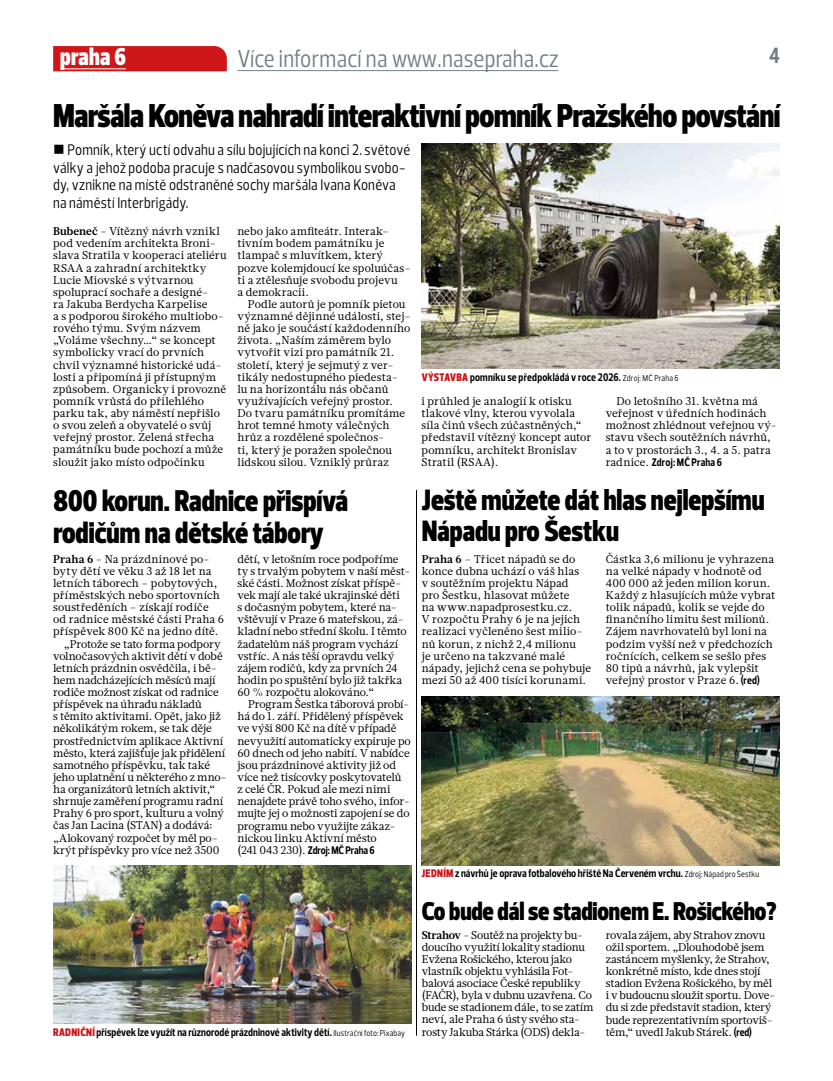
<style>
.page{position:relative;width:833px;height:1081px;background:#fff}
.page>*{position:absolute;margin:0;border:0;box-sizing:border-box;transform-origin:0 0}
.t1{font:900 33.75px "Prelo Condensed";letter-spacing:-.01em;color:#000}
.t2{font:900 30.62px/31.2px "Prelo Condensed";color:#000}
.t3{font:900 30px/31.2px "Prelo Condensed";color:#000}
.t4{font:900 26.25px "Prelo Condensed";letter-spacing:-.005em;color:#000}
.t5{font:25px "Prelo Condensed";letter-spacing:.01em;color:#717e86}
.t6{font:900 25px "Prelo Condensed";letter-spacing:.01em;color:#fff}
.t7{font:700 22.5px "Prelo Condensed";color:#717e86}
.t8{font:15.62px/17.5px "Prelo Condensed";letter-spacing:.01em;color:#000}
.t9{font:11.25px/12.1px "Glosa Text";color:#000}
.t10{font:11.25px/12.1px "Glosa Text";letter-spacing:-.025em;color:#000}
.t11{font:700 11.25px "Prelo Condensed";letter-spacing:.005em;color:#000}
.t12{font:11.25px "Glosa Text";letter-spacing:-.02em;color:#000}
.s1{font-weight:700}
.s2{font-family:"Glosa Text";font-weight:400}
.s3{font-weight:900;color:#cd1719}
.s4{font-weight:400;font-size:8.75px}
.s5{font-family:"Prelo Condensed";font-weight:700}
</style>
<div class="page">
<svg style="left:53px;top:46px;width:174px;height:25px;background:#cd1b1d"></svg>
<hr style="left:60px;top:68px;width:66px;height:1px;background:#fff">
<hr style="left:237px;top:70px;width:321px;height:1px;background:#717e86">
<img style="left:422px;top:144px;width:358px;height:224px">
<hr style="left:416px;top:490px;width:1px;height:545px;background:#000">
<img style="left:53px;top:866px;width:358px;height:157px">
<img style="left:422px;top:696px;width:358px;height:170px">
<h3 class="t6" style="left:60px;top:41px;width:67px">praha 6</h3>
<h3 class="t5" style="left:237px;top:43px;width:323px">Více informací na www.nasepraha.cz</h3>
<h3 class="t7" style="left:769px;top:42px;width:12px">4</h3>
<h1 class="t1" style="left:53px;top:95px;width:729px">Maršála Koněva nahradí interaktivní pomník Pražského povstání</h1>
<h3 class="t8" style="left:53px;top:141px;width:358px;text-indent:14px">Pomník, který uctí odvahu a sílu bojujících na konci 2. světové války a jehož podoba pracuje s nadčasovou symbolikou svobo&shy;dy, vznikne na místě odstraněné sochy maršála Ivana Koněva na náměstí Interbrigády.</h3>
<p class="t9" style="left:53px;top:225px;width:175px"><span class="s1">Bubeneč</span> - Vítězný návrh vznikl pod vedením architekta Broni&shy;slava Stratila v kooperaci ateliéru<br>RSAA a zahradní architektky<br>Lucie Miovské s výtvarnou spoluprací sochaře a designé-<br>ra Jakuba Berdycha Karpelise<br>a s podporou širokého multiobo&shy;rového týmu. Svým názvem „Voláme všechny…“ se koncept symbolicky vrací do prvních chvil významné historické udá&shy;losti a připomíná ji přístupným způsobem. Organicky i provozně pomník vrůstá do přilehlého parku tak, aby náměstí nepřišlo o svou zeleň a obyvatelé o svůj veřejný prostor. Zelená střecha památníku bude pochozí a může sloužit jako místo odpočinku</p>
<p class="t9" style="left:237px;top:225px;width:175px">nebo jako amfiteátr. Interak&shy;tivním bodem památníku je tlampač s mluvítkem, který pozve kolemjdoucí ke spoluúčas&shy;ti a ztělesňuje svobodu projevu<br>a demokracii.</p>
<p class="t9" style="left:237px;top:298px;width:175px;text-indent:11px">Podle autorů je pomník pietou významné dějinné události, stej&shy;ně jako je součástí každodenního života. „Naším záměrem bylo vytvořit vizi pro památník 21. století, který je sejmutý z ver&shy;tikály nedostupného piedesta&shy;lu na horizontálu nás občanů využívajících veřejný prostor.<br>Do tvaru památníku promítáme hrot temné hmoty válečných hrůz a rozdělené společnos-<br>ti, který je poražen společnou lidskou silou. Vzniklý průraz</p>
<h2 class="t2" style="left:53px;top:486px;width:296px">800 korun. Radnice přispívá rodičům na dětské tábory</h2>
<p class="t9" style="left:53px;top:553px;width:158px"><span class="s1">Praha 6</span> - Na prázdninové po-</p>
<p class="t9" style="left:53px;top:565px;width:160px">byty dětí ve věku 3 až 18 let na</p>
<p class="t9" style="left:53px;top:577px;width:166px">letních táborech – pobytových,</p>
<p class="t9" style="left:53px;top:589px;width:168px">příměstských nebo sportovních</p>
<p class="t9" style="left:53px;top:601px;width:157px">soustředěních – získají rodiče</p>
<p class="t9" style="left:53px;top:613px;width:173px">od radnice městské části Praha 6</p>
<p class="t9" style="left:53px;top:625px;width:167px">příspěvek 800 Kč na jedno dítě.</p>
<p class="t9" style="left:64px;top:638px;width:158px">„Protože se tato forma podpory</p>
<p class="t9" style="left:53px;top:650px;width:171px">volnočasových aktivit dětí v době</p>
<p class="t9" style="left:53px;top:662px;width:165px">letních prázdnin osvědčila, i bě-</p>
<p class="t12" style="left:53px;top:672px;width:164px">hem nadcházejících měsíců mají</p>
<p class="t9" style="left:53px;top:686px;width:167px">rodiče možnost získat od radnice</p>
<p class="t9" style="left:53px;top:698px;width:150px">příspěvek na úhradu nákladů</p>
<p class="t9" style="left:53px;top:710px;width:169px">s těmito aktivitami. Opět, jako již</p>
<p class="t9" style="left:53px;top:722px;width:160px">několikátým rokem, se tak děje</p>
<p class="t9" style="left:53px;top:735px;width:172px">prostřednictvím aplikace Aktivní</p>
<p class="t9" style="left:53px;top:747px;width:174px">město, která zajišťuje jak přidělení</p>
<p class="t9" style="left:53px;top:759px;width:158px">samotného příspěvku, tak také</p>
<p class="t12" style="left:53px;top:770px;width:175px">jeho uplatnění u některého z mno-</p>
<p class="t9" style="left:53px;top:783px;width:164px">ha organizátorů letních aktivit,“</p>
<p class="t9" style="left:53px;top:795px;width:172px">shrnuje zaměření programu radní</p>
<p class="t9" style="left:53px;top:807px;width:172px">Prahy 6 pro sport, kulturu a volný</p>
<p class="t9" style="left:53px;top:819px;width:161px">čas Jan Lacina (STAN) a dodává:</p>
<p class="t12" style="left:53px;top:830px;width:166px">„Alokovaný rozpočet by měl po-</p>
<p class="t9" style="left:53px;top:844px;width:168px">krýt příspěvky pro více než 3500</p>
<p class="t9" style="left:237px;top:553px;width:174px">dětí, v letošním roce podpoříme ty s trvalým pobytem v naší měst&shy;ské části. Možnost získat příspě&shy;vek mají ale také ukrajinské děti<br>s dočasným pobytem, které na&shy;vštěvují v Praze 6 mateřskou, zá&shy;kladní nebo střední školu. I těmto žadatelům náš program vychází vstříc. A nás těší opravdu velký zájem rodičů, kdy za prvních 24 hodin po spuštění bylo již takřka<br>60 % rozpočtu alokováno.“</p>
<p class="t9" style="left:237px;top:698px;width:175px;text-indent:11px">Program Šestka táborová probí&shy;há do 1. září. Přidělený příspěvek ve výši 800 Kč na dítě v případě nevyužití automaticky expiruje po<br>60 dnech od jeho nabití. V nabídce jsou prázdninové aktivity již od více než tisícovky poskytovatelů<br>z celé ČR. Pokud ale mezi nimi nenajdete právě toho svého, infor&shy;mujte jej o možnosti zapojení se do programu nebo využijte zákaz&shy;nickou linku Aktivní město</p>
<p class="t11" style="left:237px;top:843px;width:139px"><span class="s2">(241 043 230).</span> Zdroj: MČ Praha 6</p>
<p class="t11" style="left:53px;top:1025px;width:353px"><span class="s3">RADNIČNÍ</span> příspěvek lze využít na různorodé prázdninové aktivity dětí. <span class="s4">Ilustrační foto: Pixabay</span></p>
<p class="t11" style="left:422px;top:370px;width:258px"><span class="s3">VÝSTAVBA</span> pomníku se předpokládá v roce 2026. <span class="s4">Zdroj: MČ Praha 6</span></p>
<p class="t9" style="left:421px;top:395px;width:171px">i průhled je analogií k otisku tlakové vlny, kterou vyvolala síla činů všech zúčastněných,“ představil vítězný koncept autor pomníku, architekt Bronislav<br>Stratil (RSAA).</p>
<p class="t9" style="left:605px;top:395px;width:172px;text-indent:11px">Do letošního 31. května má veřejnost v úředních hodinách možnost zhlédnout veřejnou vý&shy;stavu všech soutěžních návrhů, a to v prostorách 3., 4. a 5. patra</p>
<p class="t11" style="left:605px;top:455px;width:118px"><span class="s2">radnice.</span> Zdroj: MČ Praha 6</p>
<h3 class="t3" style="left:422px;top:484px;width:344px">Ještě můžete dát hlas nejlepšímu<br>Nápadu pro Šestku</h3>
<p class="t9" style="left:422px;top:553px;width:171px"><span class="s1">Praha 6</span> – Třicet nápadů se do konce dubna uchází o váš hlas<br>v soutěžním projektu Nápad<br>pro Šestku, hlasovat můžete<br>na www.napadprosestku.cz.<br>V rozpočtu Prahy 6 je na jejich realizaci vyčleněno šest milio&shy;nů korun, z nichž 2,4 milionu<br>je určeno na takzvané malé nápady, jejichž cena se pohybuje mezi 50 až 400 tisíci korunami.</p>
<p class="t9" style="left:606px;top:553px;width:171px">Částka 3,6 milionu je vyhrazena na velké nápady v hodnotě od<br>400 000 až jeden milion korun.<br>Každý z hlasujících může vybrat tolik nápadů, kolik se vejde do finančního limitu šest milionů.<br>Zájem navrhovatelů byl loni na podzim vyšší než v předchozích ročnících, celkem se sešlo přes<br>80 tipů a návrhů, jak vylepšit veřejný prostor v Praze 6. <span class="s5">(red)</span></p>
<p class="t11" style="left:422px;top:867px;width:339px"><span class="s3">JEDNÍM</span> z návrhů je oprava fotbalového hřiště Na Červeném vrchu. <span class="s4">Zdroj: Nápad pro Šestku</span></p>
<h3 class="t4" style="left:422px;top:895px;width:356px">Co bude dál se stadionem E. Rošického?</h3>
<p class="t10" style="left:422px;top:929px;width:173px"><span class="s1">Strahov</span> - Soutěž na projekty bu&shy;doucího využití lokality stadionu<br>Evžena Rošického, kterou jako vlastník objektu vyhlásila Fot&shy;balová asociace České republiky (FAČR), byla v dubnu uzavřena. Co bude se stadionem dále, to se zatím neví, ale Praha 6 ústy svého sta&shy;rosty Jakuba Stárka (ODS) dekla-</p>
<p class="t10" style="left:606px;top:929px;width:171px">rovala zájem, aby Strahov znovu ožil sportem. „Dlouhodobě jsem zastáncem myšlenky, že Strahov, konkrétně místo, kde dnes stojí stadion Evžena Rošického, by měl i v budoucnu sloužit sportu. Dove&shy;du si zde představit stadion, který bude reprezentativním sportoviš&shy;těm,“ uvedl Jakub Stárek. <span class="s5">(red)</span></p>
</div>
